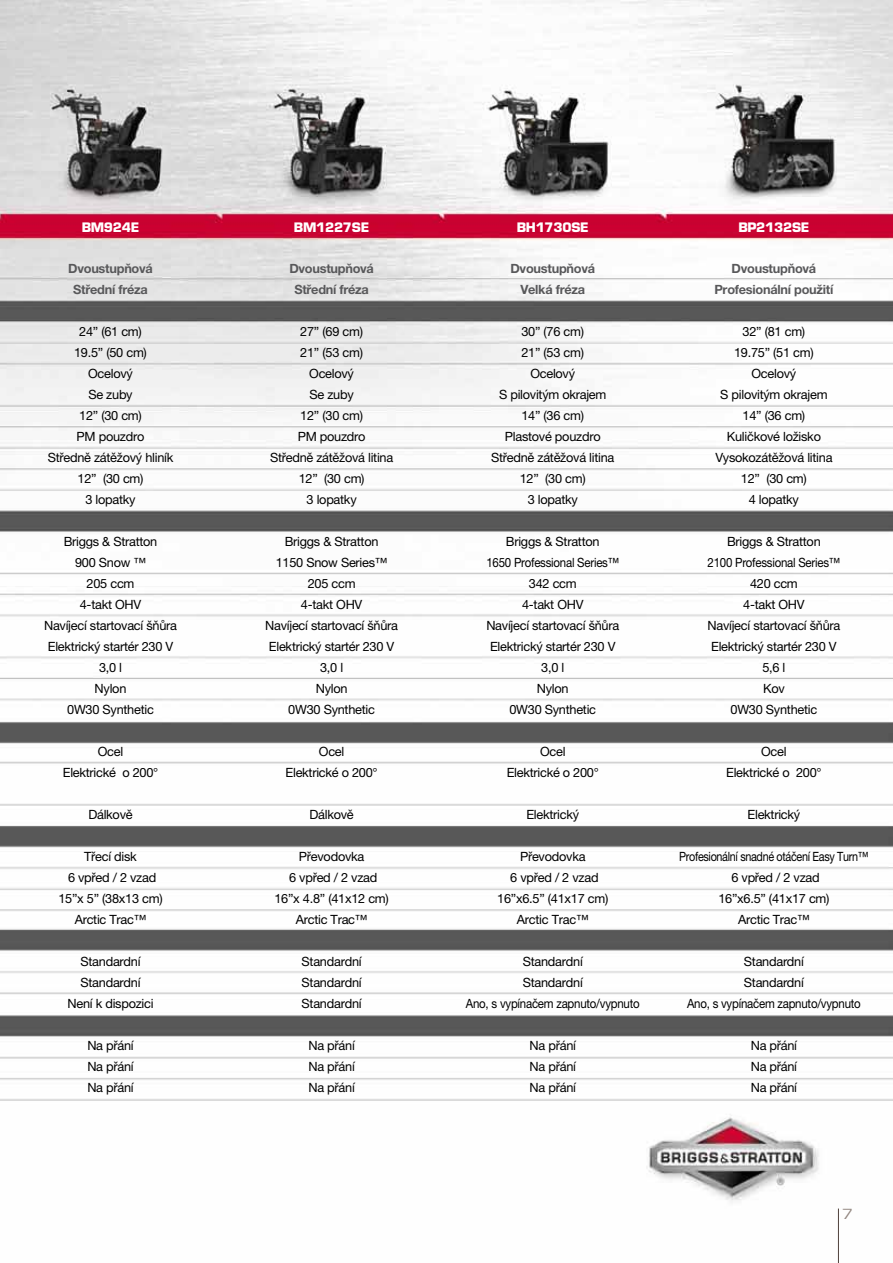
<style>
.page{position:relative;width:893px;height:1263px;background:#fff}
.page>*{position:absolute;margin:0;border:0;box-sizing:border-box;transform-origin:0 0}
.t1{font:15.3px "Eurostile T";color:#928680;scale:1.18 1}
.t2{font:12.75px/21px "Helvetica Neue LT Pro";letter-spacing:-.02em;color:#000;text-align:center}
.t3{font:700 12.75px/21px "Helvetica Neue LT Pro";letter-spacing:-.02em;color:#58585a;text-align:center}
.t4{font:12.75px/21px "Helvetica Neue LT Pro";letter-spacing:-.02em;color:#000;text-align:center;scale:.85 1}
.t5{font:700 12.75px "Eurostile LT Std";letter-spacing:-.02em;color:#fff}
</style>
<div class="page">
<img style="left:0;top:0;width:893px;height:1263px">
<hr style="left:838px;top:1208px;width:1px;height:55px;background:#574a44">
<p class="t5" style="left:82px;top:219px;width:59px">BM924E</p>
<p class="t5" style="left:294px;top:219px;width:77px">BM1227SE</p>
<p class="t5" style="left:517px;top:219px;width:74px">BH1730SE</p>
<p class="t5" style="left:738px;top:219px;width:73px">BP2132SE</p>
<p class="t3" style="left:68px;top:257px;width:86px">Dvoustupňová<br>Střední fréza</p>
<p class="t2" style="left:48px;top:321px;width:127px">24” (61 cm)<br>19.5” (50 cm)<br>Ocelový<br>Se zuby<br>12” (30 cm)<br>PM pouzdro<br>Středně zátěžový hliník<br>12” (30 cm)<br>3 lopatky</p>
<p class="t2" style="left:44px;top:531px;width:134px">Briggs &amp; Stratton<br>900 Snow ™<br>205 ccm<br>4-takt OHV<br>Navíjecí startovací šňůra<br>Elektrický startér 230 V<br>3,0 l<br>Nylon<br>0W30 Synthetic</p>
<p class="t2" style="left:63px;top:741px;width:97px">Ocel<br>Elektrické o 200°</p>
<p class="t2" style="left:88px;top:804px;width:46px">Dálkově</p>
<p class="t2" style="left:58px;top:845px;width:106px">Třecí disk<br>6 vpřed / 2 vzad<br>15”x 5” (38x13 cm)<br>Arctic Trac™</p>
<p class="t2" style="left:67px;top:950px;width:88px">Standardní<br>Standardní<br>Není k dispozici</p>
<p class="t2" style="left:87px;top:1034px;width:48px;text-align:justify">Na přání Na přání Na přání</p>
<p class="t3" style="left:289px;top:257px;width:86px">Dvoustupňová<br>Střední fréza</p>
<p class="t2" style="left:270px;top:320px;width:125px">27” (69 cm)<br>21” (53 cm)<br>Ocelový<br>Se zuby<br>12” (30 cm)<br>PM pouzdro<br>Středně zátěžová litina<br>12” (30 cm)<br>3 lopatky</p>
<p class="t2" style="left:265px;top:530px;width:134px">Briggs &amp; Stratton<br>1150 Snow Series™<br>205 ccm<br>4-takt OHV<br>Navíjecí startovací šňůra<br>Elektrický startér 230 V<br>3,0 l<br>Nylon<br>0W30 Synthetic</p>
<p class="t2" style="left:286px;top:740px;width:94px">Ocel<br>Elektrické o 200°</p>
<p class="t2" style="left:309px;top:803px;width:46px">Dálkově</p>
<p class="t2" style="left:274px;top:845px;width:116px">Převodovka<br>6 vpřed / 2 vzad<br>16”x 4.8” (41x12 cm)<br>Arctic Trac™</p>
<p class="t2" style="left:302px;top:950px;width:62px;text-align:justify">Standardní Standardní Standardní</p>
<p class="t2" style="left:308px;top:1034px;width:48px;text-align:justify">Na přání Na přání Na přání</p>
<p class="t3" style="left:510px;top:257px;width:86px">Dvoustupňová<br>Velká fréza</p>
<p class="t2" style="left:491px;top:320px;width:125px">30” (76 cm)<br>21” (53 cm)<br>Ocelový<br>S pilovitým okrajem<br>14” (36 cm)<br>Plastové pouzdro<br>Středně zátěžová litina<br>12” (30 cm)<br>3 lopatky</p>
<p class="t2" style="left:486px;top:530px;width:134px">Briggs &amp; Stratton<br>1650 Professional Series™<br>342 ccm<br>4-takt OHV<br>Navíjecí startovací šňůra<br>Elektrický startér 230 V<br>3,0 l<br>Nylon<br>0W30 Synthetic</p>
<p class="t2" style="left:507px;top:741px;width:94px">Ocel<br>Elektrické o 200°</p>
<p class="t2" style="left:526px;top:804px;width:54px">Elektrický</p>
<p class="t2" style="left:497px;top:846px;width:113px">Převodovka<br>6 vpřed / 2 vzad<br>16”x6.5” (41x17 cm)<br>Arctic Trac™</p>
<p class="t2" style="left:466px;top:951px;width:175px">Standardní<br>Standardní<br>Ano, s vypínačem zapnuto/vypnuto</p>
<p class="t2" style="left:530px;top:1035px;width:48px;text-align:justify">Na přání Na přání Na přání</p>
<p class="t3" style="left:714px;top:257px;width:121px">Dvoustupňová<br>Profesionální použití</p>
<p class="t2" style="left:715px;top:321px;width:119px">32” (81 cm)<br>19.75” (51 cm)<br>Ocelový<br>S pilovitým okrajem<br>14” (36 cm)<br>Kuličkové ložisko<br>Vysokozátěžová litina<br>12” (30 cm)<br>4 lopatky</p>
<p class="t2" style="left:707px;top:531px;width:134px">Briggs &amp; Stratton<br>2100 Professional Series™<br>420 ccm<br>4-takt OHV<br>Navíjecí startovací šňůra<br>Elektrický startér 230 V<br>5,6 l<br>Kov<br>0W30 Synthetic</p>
<p class="t2" style="left:726px;top:741px;width:97px">Ocel<br>Elektrické o 200°</p>
<p class="t2" style="left:748px;top:804px;width:54px">Elektrický</p>
<p class="t4" style="left:679px;top:846px;width:224px">Profesionální snadné otáčení Easy Turn™<br>6 vpřed / 2 vzad<br>16”x6.5” (41x17 cm)<br>Arctic Trac™</p>
<p class="t2" style="left:687px;top:951px;width:175px">Standardní<br>Standardní<br>Ano, s vypínačem zapnuto/vypnuto</p>
<p class="t2" style="left:751px;top:1035px;width:48px;text-align:justify">Na přání Na přání Na přání</p>
<p class="t1" style="left:842px;top:1206px;width:11px">7</p>
</div>
